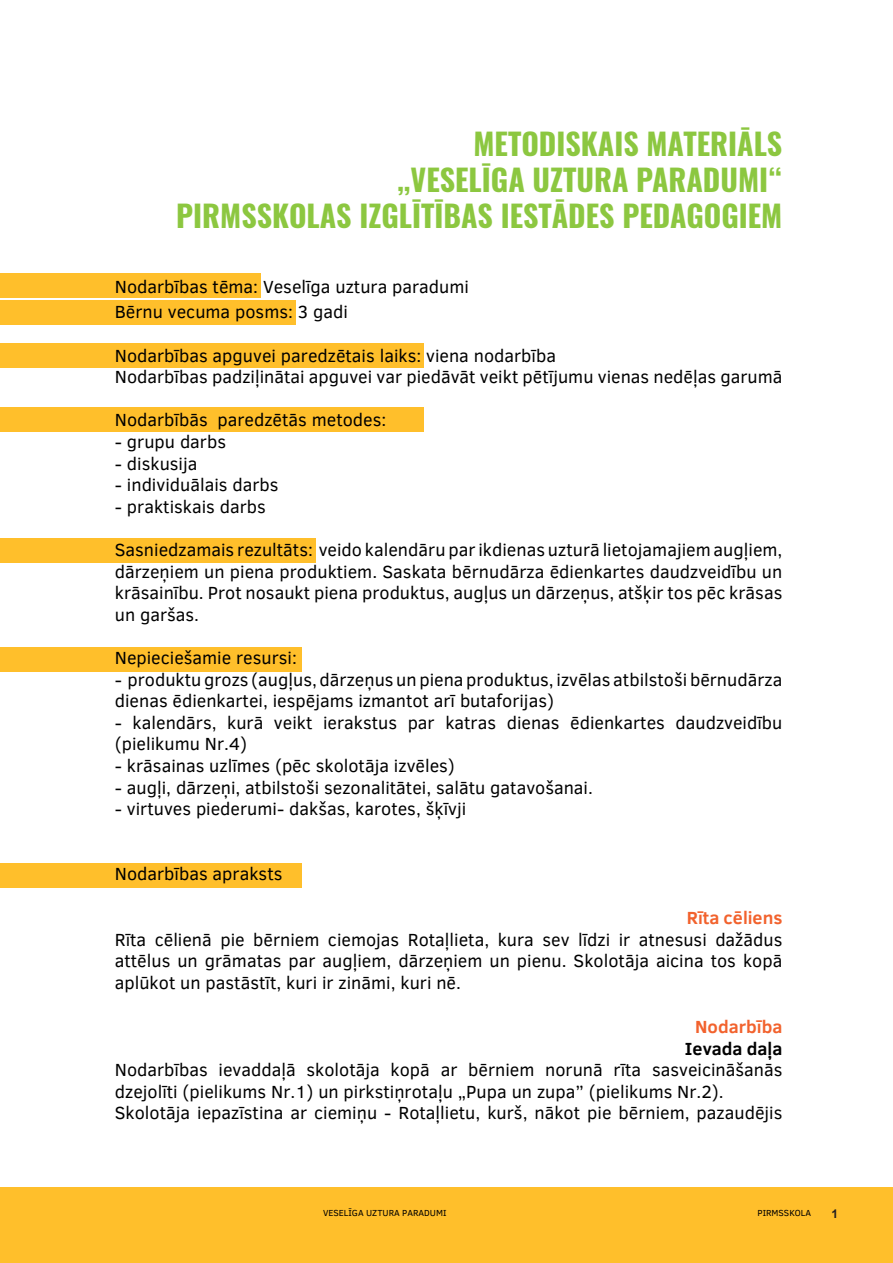
<style>
.page{position:relative;width:893px;height:1263px;background:#fff}
.page>*{position:absolute;margin:0;border:0;box-sizing:border-box;transform-origin:0 0}
.t1{font:700 30px "Oswald";color:#8cc740}
.t2{font:18px/21.6px "Clear Sans";color:#000}
.t3{font:700 18px "Clear Sans";color:#f2622d}
.t4{font:700 18px "Clear Sans";color:#000}
.t5{font:700 12px "Arial";color:#231f20}
.t6{font:9px "Clear Sans";color:#000}
</style>
<div class="page">
<div style="left:0;top:1188px;width:893px;height:75px;background:#ffbf2b"></div>
<div style="left:0;top:274px;width:260px;height:24px;background:#ffbf2b"></div>
<div style="left:0;top:301px;width:296px;height:24px;background:#ffbf2b"></div>
<div style="left:0;top:343px;width:423px;height:24px;background:#ffbf2b"></div>
<div style="left:0;top:408px;width:423px;height:24px;background:#ffbf2b"></div>
<div style="left:0;top:538px;width:315px;height:24px;background:#ffbf2b"></div>
<div style="left:0;top:647px;width:302px;height:24px;background:#ffbf2b"></div>
<div style="left:0;top:863px;width:302px;height:24px;background:#ffbf2b"></div>
<p class="t1" style="left:473px;top:123px;width:310px">METODISKAIS MATERIĀLS</p>
<p class="t1" style="left:396px;top:159px;width:388px">„VESELĪGA UZTURA PARADUMI“</p>
<p class="t1" style="left:176px;top:195px;width:608px">PIRMSSKOLAS IZGLĪTĪBAS IESTĀDES PEDAGOGIEM</p>
<p class="t2" style="left:115px;top:276px;width:356px">Nodarbības tēma: Veselīga uztura paradumi</p>
<p class="t2" style="left:115px;top:301px;width:235px">Bērnu vecuma posms: 3 gadi</p>
<p class="t2" style="left:115px;top:344px;width:443px">Nodarbības apguvei paredzētais laiks: viena nodarbība</p>
<p class="t2" style="left:115px;top:366px;width:669px">Nodarbības padziļinātai apguvei var piedāvāt veikt pētījumu vienas nedēļas garumā</p>
<p class="t2" style="left:115px;top:409px;width:273px">Nodarbībās paredzētās metodes:</p>
<p class="t2" style="left:115px;top:431px;width:113px">- grupu darbs</p>
<p class="t2" style="left:115px;top:452px;width:84px">- diskusija</p>
<p class="t2" style="left:115px;top:474px;width:165px">- individuālais darbs</p>
<p class="t2" style="left:115px;top:496px;width:153px">- praktiskais darbs</p>
<p class="t2" style="left:115px;top:539px;width:669px;text-align:justify">Sasniedzamais rezultāts: veido kalendāru par ikdienas uzturā lietojamajiem augļiem, dārzeņiem un piena produktiem. Saskata bērnudārza ēdienkartes daudzveidību un krāsainību. Prot nosaukt piena produktus, augļus un dārzeņus, atšķir tos pēc krāsas un garšas.</p>
<p class="t2" style="left:115px;top:647px;width:184px">Nepieciešamie resursi:</p>
<p class="t2" style="left:115px;top:668px;width:669px">- produktu grozs (augļus, dārzeņus un piena produktus, izvēlas atbilstoši bērnudārza dienas ēdienkartei, iespējams izmantot arī butaforijas)</p>
<p class="t2" style="left:115px;top:712px;width:669px">- kalendārs, kurā veikt ierakstus par katras dienas ēdienkartes daudzveidību (pielikumu Nr.4)</p>
<p class="t2" style="left:115px;top:755px;width:342px">- krāsainas uzlīmes (pēc skolotāja izvēles)</p>
<p class="t2" style="left:115px;top:776px;width:480px">- augļi, dārzeņi, atbilstoši sezonalitātei, salātu gatavošanai.</p>
<p class="t2" style="left:115px;top:798px;width:353px">- virtuves piederumi- dakšas, karotes, šķīvji</p>
<p class="t2" style="left:115px;top:863px;width:169px">Nodarbības apraksts</p>
<p class="t3" style="left:687px;top:905px;width:97px">Rīta cēliens</p>
<p class="t2" style="left:115px;top:928px;width:669px;text-align:justify">Rīta cēlienā pie bērniem ciemojas Rotaļlieta, kura sev līdzi ir atnesusi dažādus attēlus un grāmatas par augļiem, dārzeņiem un pienu. Skolotāja aicina tos kopā aplūkot un pastāstīt, kuri ir zināmi, kuri nē.</p>
<p class="t3" style="left:695px;top:1014px;width:89px">Nodarbība</p>
<p class="t4" style="left:685px;top:1035px;width:99px">Ievada daļa</p>
<p class="t2" style="left:115px;top:1059px;width:669px">Nodarbības ievaddaļā skolotāja kopā ar bērniem norunā rīta sasveicināšanās dzejolīti (pielikums Nr.1) un pirkstiņrotaļu „Pupa un zupa” (pielikums Nr.2).<br>Skolotāja iepazīstina ar ciemiņu - Rotaļlietu, kurš, nākot pie bērniem, pazaudējis</p>
<p class="t6" style="left:323px;top:1207px;width:125px">VESELĪGA UZTURA PARADUMI</p>
<p class="t6" style="left:758px;top:1207px;width:55px">PIRMSSKOLA</p>
<p class="t5" style="left:831px;top:1206px;width:8px">1</p>
</div>
